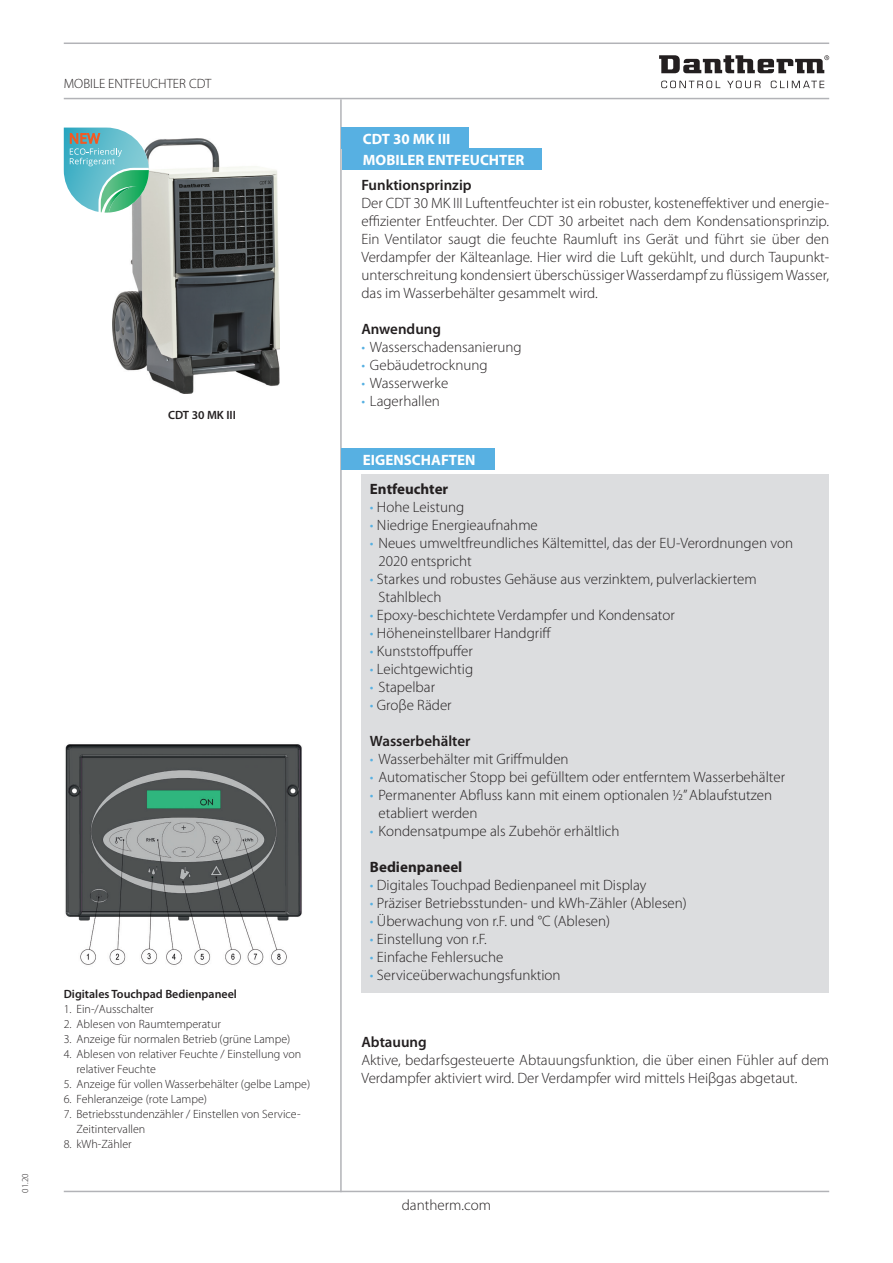
<style>
.page{position:relative;width:893px;height:1263px;background:#fff}
.page>*{position:absolute;margin:0;border:0;box-sizing:border-box;transform-origin:0 0}
.t1{font:300 15px/18px "Myriad Pro";color:#231f20}
.t2{font:600 15px "Myriad Pro";color:#231f20}
.t3{font:700 15px/21.3px "Myriad Pro";color:#fff}
.t4{font:700 15px "Myriad Pro";color:#231f20}
.t5{font:300 13.5px "Myriad Pro";color:#231f20}
.t6{font:300 12px/15px "Myriad Pro";color:#231f20}
.t7{font:600 12px "Myriad Pro";color:#231f20}
.t8{font:300 9px "Myriad Pro";color:#231f20}
.s1{color:#57b0e2}
</style>
<div class="page">
<img style="left:113px;top:138px;width:166px;height:255px">
<div style="left:361px;top:474px;width:468px;height:519px;background:#dcdddf"></div>
<hr style="left:64px;top:43px;width:765px;height:1px;background:#b2b3b7">
<hr style="left:64px;top:98px;width:765px;height:1px;background:#b2b3b7">
<hr style="left:64px;top:1191px;width:765px;height:1px;background:#b2b3b7">
<svg style="left:661px;top:81px;width:163px;height:7px"></svg>
<svg style="left:659px;top:55px;width:170px;height:18px"></svg>
<hr style="left:340px;top:99px;width:2px;height:1093px;background:#b2b3b7">
<div style="left:342px;top:128px;width:127px;height:21px;background:#57b0e2"></div>
<div style="left:342px;top:149px;width:200px;height:21px;background:#57b0e2"></div>
<div style="left:342px;top:449px;width:153px;height:21px;background:#57b0e2"></div>
<img style="left:65px;top:744px;width:237px;height:221px">
<svg style="left:64px;top:128px;width:85px;height:85px;background:#79c2bd"></svg>
<p class="t5" style="left:64px;top:76px;width:149px">MOBILE ENTFEUCHTER CDT</p>
<p class="t7" style="left:168px;top:409px;width:69px">CDT 30 MK III</p>
<p class="t8" style="left:20px;top:1193px;width:21px;rotate:-90deg">01.20</p>
<p class="t7" style="left:64px;top:987px;width:175px">Digitales Touchpad Bedienpaneel</p>
<p class="t6" style="left:64px;top:1002px;width:92px">1. Ein-/Ausschalter</p>
<p class="t6" style="left:64px;top:1017px;width:159px">2. Ablesen von Raumtemperatur</p>
<p class="t6" style="left:64px;top:1032px;width:228px">3. Anzeige für normalen Betrieb (grüne Lampe)</p>
<p class="t6" style="left:77px;top:1047px;width:226px;text-indent:-13px">4. Ablesen von relativer Feuchte / Einstellung von relativer Feuchte</p>
<p class="t6" style="left:64px;top:1077px;width:248px">5. Anzeige für vollen Wasserbehälter (gelbe Lampe)</p>
<p class="t6" style="left:64px;top:1092px;width:145px">6. Fehleranzeige (rote Lampe)</p>
<p class="t6" style="left:77px;top:1107px;width:226px;text-indent:-13px">7. Betriebsstundenzähler / Einstellen von Service-<br>Zeitintervallen</p>
<p class="t6" style="left:64px;top:1137px;width:69px">8. kWh-Zähler</p>
<p class="t3" style="left:363px;top:128px;width:163px">CDT 30 MK III<br>MOBILER ENTFEUCHTER</p>
<p class="t2" style="left:361px;top:176px;width:112px">Funktionsprinzip</p>
<p class="t1" style="left:361px;top:194px;width:469px;text-align:justify">Der CDT 30 MK III Luftentfeuchter ist ein robuster, kosteneffektiver und energie&shy;effizienter Entfeuchter. Der CDT 30 arbeitet nach dem Kondensationsprinzip.<br>Ein Ventilator saugt die feuchte Raumluft ins Gerät und führt sie über den Verdampfer der Kälteanlage. Hier wird die Luft gekühlt, und durch Taupunkt&shy;unterschreitung kondensiert überschüssiger Wasserdampf zu flüssigem Wasser, das im Wasserbehälter gesammelt wird.</p>
<p class="t2" style="left:361px;top:320px;width:81px">Anwendung</p>
<p class="t1" style="left:361px;top:338px;width:162px"><span class="s1">•</span> Wasserschadensanierung</p>
<p class="t1" style="left:361px;top:356px;width:128px"><span class="s1">•</span> Gebäudetrocknung</p>
<p class="t1" style="left:361px;top:374px;width:88px"><span class="s1">•</span> Wasserwerke</p>
<p class="t1" style="left:361px;top:392px;width:80px"><span class="s1">•</span> Lagerhallen</p>
<p class="t3" style="left:363px;top:449px;width:114px">EIGENSCHAFTEN</p>
<p class="t4" style="left:370px;top:480px;width:80px">Entfeuchter</p>
<p class="t1" style="left:370px;top:498px;width:96px"><span class="s1">•</span> Hohe Leistung</p>
<p class="t1" style="left:370px;top:516px;width:169px"><span class="s1">•</span> Niedrige Energieaufnahme</p>
<p class="t1" style="left:378px;top:534px;width:416px;text-indent:-9px"><span class="s1">•</span> Neues umweltfreundliches Kältemittel, das der EU-Verordnungen von<br>2020 entspricht</p>
<p class="t1" style="left:378px;top:570px;width:380px;text-indent:-9px"><span class="s1">•</span> Starkes und robustes Gehäuse aus verzinktem, pulverlackiertem<br>Stahlblech</p>
<p class="t1" style="left:370px;top:606px;width:306px"><span class="s1">•</span> Epoxy-beschichtete Verdampfer und Kondensator</p>
<p class="t1" style="left:370px;top:624px;width:183px"><span class="s1">•</span> Höheneinstellbarer Handgriff</p>
<p class="t1" style="left:370px;top:642px;width:104px"><span class="s1">•</span> Kunststoffpuffer</p>
<p class="t1" style="left:370px;top:660px;width:105px"><span class="s1">•</span> Leichtgewichtig</p>
<p class="t1" style="left:370px;top:678px;width:67px"><span class="s1">•</span> Stapelbar</p>
<p class="t1" style="left:370px;top:696px;width:83px"><span class="s1">•</span> Groβe Räder</p>
<p class="t2" style="left:370px;top:733px;width:102px">Wasserbehälter</p>
<p class="t1" style="left:370px;top:750px;width:200px"><span class="s1">•</span> Wasserbehälter mit Griffmulden</p>
<p class="t1" style="left:370px;top:768px;width:417px"><span class="s1">•</span> Automatischer Stopp bei gefülltem oder entferntem Wasserbehälter</p>
<p class="t1" style="left:378px;top:786px;width:395px;text-indent:-9px"><span class="s1">•</span> Permanenter Abfluss kann mit einem optionalen ½” Ablaufstutzen etabliert werden</p>
<p class="t1" style="left:370px;top:822px;width:251px"><span class="s1">•</span> Kondensatpumpe als Zubehör erhältlich</p>
<p class="t4" style="left:370px;top:858px;width:94px">Bedienpaneel</p>
<p class="t1" style="left:370px;top:876px;width:278px"><span class="s1">•</span> Digitales Touchpad Bedienpaneel mit Display</p>
<p class="t1" style="left:370px;top:894px;width:318px"><span class="s1">•</span> Präziser Betriebsstunden- und kWh-Zähler (Ablesen)</p>
<p class="t1" style="left:370px;top:912px;width:242px"><span class="s1">•</span> Überwachung von r.F. und °C (Ablesen)</p>
<p class="t1" style="left:370px;top:930px;width:118px"><span class="s1">•</span> Einstellung von r.F.</p>
<p class="t1" style="left:370px;top:948px;width:135px"><span class="s1">•</span> Einfache Fehlersuche</p>
<p class="t1" style="left:370px;top:966px;width:192px"><span class="s1">•</span> Serviceüberwachungsfunktion</p>
<p class="t2" style="left:361px;top:1033px;width:67px">Abtauung</p>
<p class="t1" style="left:361px;top:1051px;width:469px">Aktive, bedarfsgesteuerte Abtauungsfunktion, die über einen Fühler auf dem<br>Verdampfer aktiviert wird. Der Verdampfer wird mittels Heiβgas abgetaut.</p>
<p class="t1" style="left:402px;top:1197px;width:91px">dantherm.com</p>
</div>
